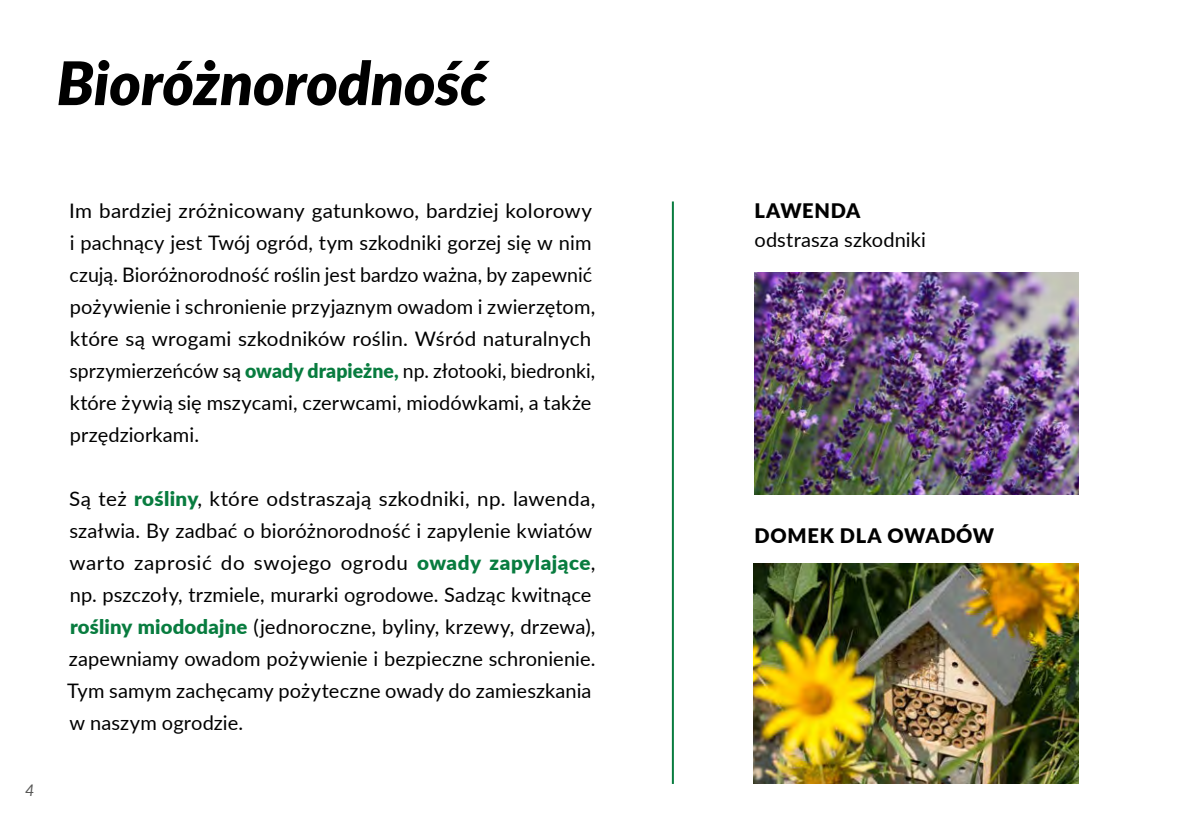
<style>
.page{position:relative;width:1191px;height:840px;background:#fff}
.page>*{position:absolute;margin:0;border:0;box-sizing:border-box;transform-origin:0 0}
.t1{font:italic 900 60px "Lato";color:#000}
.t2{font:20px/32px "Lato";letter-spacing:.005em;color:#000}
.t3{font:900 20px "Lato";letter-spacing:.04em;color:#000}
.t4{font:italic 16px "Lato";color:#575756}
.s1{font-weight:900;color:#087c3f}
</style>
<div class="page">
<img style="left:754px;top:272px;width:325px;height:221px">
<img style="left:753px;top:563px;width:326px;height:220px">
<hr style="left:672px;top:201px;width:2px;height:582px;background:#087c3f">
<h1 class="t1" style="left:57px;top:38px;width:432px">Bioróżnorodność</h1>
<p class="t4" style="left:25px;top:778px;width:11px">4</p>
<p class="t2" style="left:69px;top:193px;width:527px">Im bardziej zróżnicowany gatunkowo, bardziej kolorowy i pachnący jest Twój ogród, tym szkodniki gorzej się w nim czują. Bioróżnorodność roślin jest bardzo ważna, by zapewnić pożywienie i schronienie przyjaznym owadom i zwierzętom, które są wrogami szkodników roślin. Wśród naturalnych sprzymierzeńców są <span class="s1">owady drapieżne,</span> np. złotooki, biedronki, które żywią się mszycami, czerwcami, miodówkami, a także przędziorkami.</p>
<p class="t2" style="left:67px;top:481px;width:529px">Są też <span class="s1">rośliny</span>, które odstraszają szkodniki, np. lawenda, szałwia. By zadbać o bioróżnorodność i zapylenie kwiatów warto zaprosić do swojego ogrodu <span class="s1">owady zapylające</span>, np. pszczoły, trzmiele, murarki ogrodowe. Sadząc kwitnące <span class="s1">rośliny miododajne</span> (jednoroczne, byliny, krzewy, drzewa), zapewniamy owadom pożywienie i bezpieczne schronienie.<br>Tym samym zachęcamy pożyteczne owady do zamieszkania w naszym ogrodzie.</p>
<p class="t3" style="left:754px;top:195px;width:108px">LAWENDA</p>
<p class="t2" style="left:754px;top:222px;width:173px">odstrasza szkodniki</p>
<p class="t3" style="left:754px;top:520px;width:241px">DOMEK DLA OWADÓW</p>
</div>
